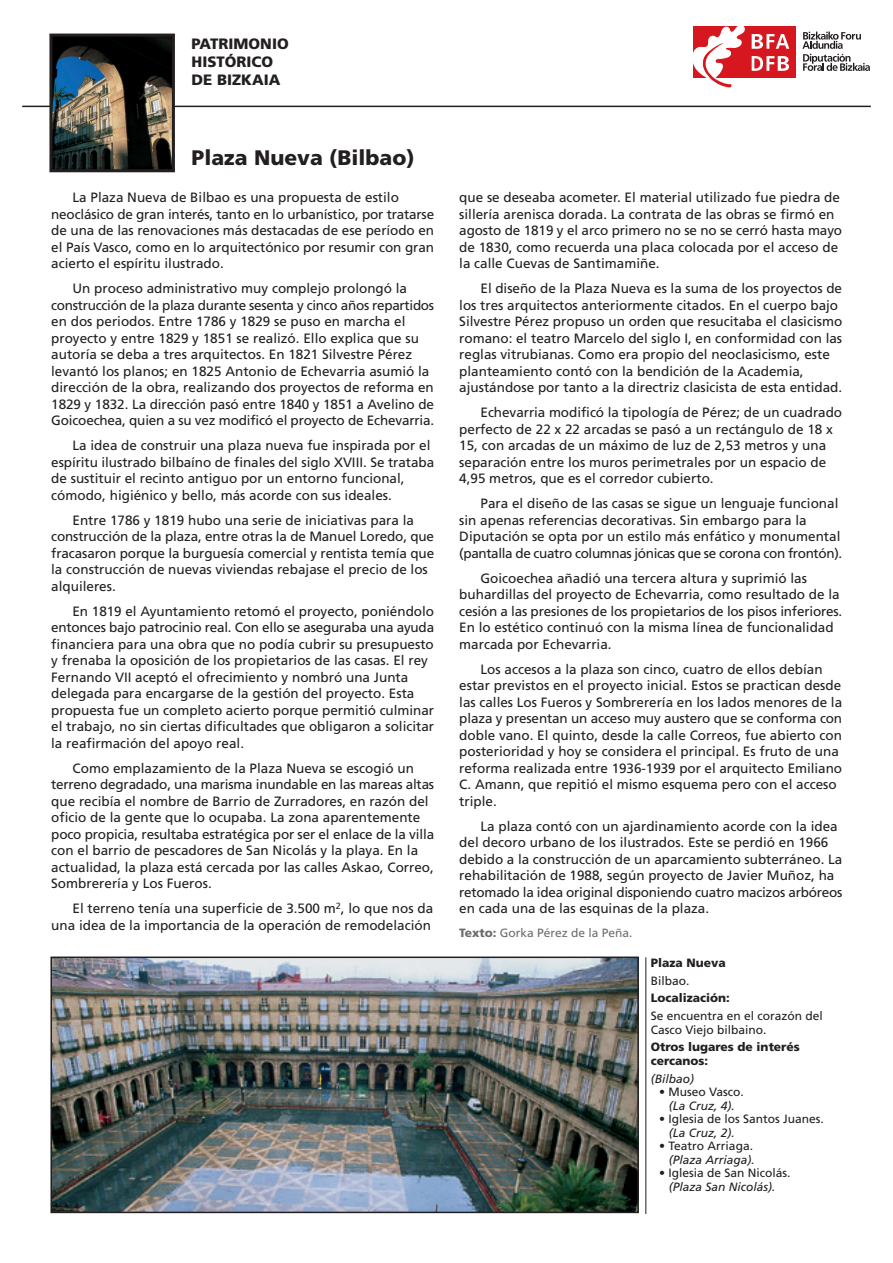
<style>
.page{position:relative;width:893px;height:1263px;background:#fff}
.page>*{position:absolute;margin:0;border:0;box-sizing:border-box;transform-origin:0 0}
.t1{font:900 21px "Frutiger";color:#231f20}
.t2{font:900 15px/18px "Frutiger";color:#231f20}
.t3{font:13.5px/16.5px "Frutiger";color:#231f20}
.t4{font:12px/13.5px "Frutiger";color:#231f20}
.t5{font:italic 12px "Frutiger";color:#231f20}
.t6{font:900 12px/13.5px "Frutiger";color:#231f20}
.t7{font:12px "Frutiger";color:#6c6d70}
.s1{font-weight:900}
</style>
<div class="page">
<div style="left:693px;top:27px;width:103px;height:51px;background:#d7171f"></div>
<svg style="left:693px;top:27px;width:52px;height:60px"></svg>
<svg style="left:802px;top:32px;width:68px;height:39px"></svg>
<svg style="left:752px;top:34px;width:37px;height:15px"></svg>
<svg style="left:752px;top:56px;width:37px;height:15px"></svg>
<hr style="left:22px;top:106px;width:849px;height:1px;background:#231f20">
<img style="left:53px;top:38px;width:118px;height:130px">
<div style="left:49px;top:34px;width:126px;height:138px;border:3px solid #231f20"></div>
<hr style="left:645px;top:957px;width:1px;height:257px;background:#231f20">
<img style="left:53px;top:960px;width:583px;height:250px">
<div style="left:50px;top:957px;width:589px;height:256px;border:2px solid #231f20"></div>
<p class="t2" style="left:192px;top:36px;width:99px">PATRIMONIO<br>HISTÓRICO<br>DE BIZKAIA</p>
<h1 class="t1" style="left:192px;top:149px;width:224px">Plaza Nueva (Bilbao)</h1>
<p class="t3" style="left:51px;top:190px;width:384px;text-indent:21px">La Plaza Nueva de Bilbao es una propuesta de estilo neoclásico de gran interés, tanto en lo urbanístico, por tratarse de una de las renovaciones más destacadas de ese período en el País Vasco, como en lo arquitectónico por resumir con gran acierto el espíritu ilustrado.</p>
<p class="t3" style="left:51px;top:281px;width:384px;text-indent:21px">Un proceso administrativo muy complejo prolongó la construcción de la plaza durante sesenta y cinco años repartidos en dos periodos. Entre 1786 y 1829 se puso en marcha el proyecto y entre 1829 y 1851 se realizó. Ello explica que su autoría se deba a tres arquitectos. En 1821 Silvestre Pérez levantó los planos; en 1825 Antonio de Echevarria asumió la dirección de la obra, realizando dos proyectos de reforma en 1829 y 1832. La dirección pasó entre 1840 y 1851 a Avelino de Goicoechea, quien a su vez modificó el proyecto de Echevarria.</p>
<p class="t3" style="left:51px;top:438px;width:384px;text-indent:21px">La idea de construir una plaza nueva fue inspirada por el espíritu ilustrado bilbaíno de finales del siglo XVIII. Se trataba de sustituir el recinto antiguo por un entorno funcional, cómodo, higiénico y bello, más acorde con sus ideales.</p>
<p class="t3" style="left:51px;top:513px;width:384px;text-indent:21px">Entre 1786 y 1819 hubo una serie de iniciativas para la construcción de la plaza, entre otras la de Manuel Loredo, que fracasaron porque la burguesía comercial y rentista temía que la construcción de nuevas viviendas rebajase el precio de los alquileres.</p>
<p class="t3" style="left:51px;top:604px;width:384px;text-indent:21px">En 1819 el Ayuntamiento retomó el proyecto, poniéndolo entonces bajo patrocinio real. Con ello se aseguraba una ayuda financiera para una obra que no podía cubrir su presupuesto y frenaba la oposición de los propietarios de las casas. El rey Fernando VII aceptó el ofrecimiento y nombró una Junta delegada para encargarse de la gestión del proyecto. Esta propuesta fue un completo acierto porque permitió culminar el trabajo, no sin ciertas dificultades que obligaron a solicitar la reafirmación del apoyo real.</p>
<p class="t3" style="left:51px;top:761px;width:384px;text-indent:21px">Como emplazamiento de la Plaza Nueva se escogió un terreno degradado, una marisma inundable en las mareas altas que recibía el nombre de Barrio de Zurradores, en razón del oficio de la gente que lo ocupaba. La zona aparentemente poco propicia, resultaba estratégica por ser el enlace de la villa con el barrio de pescadores de San Nicolás y la playa. En la actualidad, la plaza está cercada por las calles Askao, Correo, Sombrerería y Los Fueros.</p>
<p class="t3" style="left:51px;top:901px;width:383px;text-align:right">El terreno tenía una superficie de 3.500 m<sup>2</sup>, lo que nos da una idea de la importancia de la operación de remodelación</p>
<p class="t3" style="left:459px;top:190px;width:384px">que se deseaba acometer. El material utilizado fue piedra de sillería arenisca dorada. La contrata de las obras se firmó en agosto de 1819 y el arco primero no se no se cerró hasta mayo de 1830, como recuerda una placa colocada por el acceso de la calle Cuevas de Santimamiñe.</p>
<p class="t3" style="left:459px;top:281px;width:384px;text-indent:21px">El diseño de la Plaza Nueva es la suma de los proyectos de los tres arquitectos anteriormente citados. En el cuerpo bajo Silvestre Pérez propuso un orden que resucitaba el clasicismo romano: el teatro Marcelo del siglo I, en conformidad con las reglas vitrubianas. Como era propio del neoclasicismo, este planteamiento contó con la bendición de la Academia, ajustándose por tanto a la directriz clasicista de esta entidad.</p>
<p class="t3" style="left:459px;top:405px;width:384px;text-indent:21px">Echevarria modificó la tipología de Pérez; de un cuadrado perfecto de 22 x 22 arcadas se pasó a un rectángulo de 18 x 15, con arcadas de un máximo de luz de 2,53 metros y una separación entre los muros perimetrales por un espacio de 4,95 metros, que es el corredor cubierto.</p>
<p class="t3" style="left:459px;top:496px;width:384px;text-indent:21px">Para el diseño de las casas se sigue un lenguaje funcional sin apenas referencias decorativas. Sin embargo para la Diputación se opta por un estilo más enfático y monumental (pantalla de cuatro columnas jónicas que se corona con frontón).</p>
<p class="t3" style="left:459px;top:571px;width:384px;text-indent:21px">Goicoechea añadió una tercera altura y suprimió las buhardillas del proyecto de Echevarria, como resultado de la cesión a las presiones de los propietarios de los pisos inferiores.<br>En lo estético continuó con la misma línea de funcionalidad marcada por Echevarria.</p>
<p class="t3" style="left:459px;top:662px;width:384px;text-indent:21px">Los accesos a la plaza son cinco, cuatro de ellos debían estar previstos en el proyecto inicial. Estos se practican desde las calles Los Fueros y Sombrerería en los lados menores de la plaza y presentan un acceso muy austero que se conforma con doble vano. El quinto, desde la calle Correos, fue abierto con posterioridad y hoy se considera el principal. Es fruto de una reforma realizada entre 1936-1939 por el arquitecto Emiliano C. Amann, que repitió el mismo esquema pero con el acceso triple.</p>
<p class="t3" style="left:459px;top:819px;width:384px;text-indent:21px">La plaza contó con un ajardinamiento acorde con la idea del decoro urbano de los ilustrados. Este se perdió en 1966 debido a la construcción de un aparcamiento subterráneo. La rehabilitación de 1988, según proyecto de Javier Muñoz, ha retomado la idea original disponiendo cuatro macizos arbóreos en cada una de las esquinas de la plaza.</p>
<p class="t7" style="left:459px;top:928px;width:175px"><span class="s1">Texto:</span> Gorka Pérez de la Peña.</p>
<p class="t6" style="left:651px;top:957px;width:77px">Plaza Nueva</p>
<p class="t4" style="left:651px;top:975px;width:40px">Bilbao.</p>
<p class="t6" style="left:651px;top:992px;width:81px">Localización:</p>
<p class="t4" style="left:651px;top:1010px;width:174px">Se encuentra en el corazón del<br>Casco Viejo bilbaino.</p>
<p class="t6" style="left:651px;top:1041px;width:151px">Otros lugares de interés cercanos:</p>
<p class="t5" style="left:651px;top:1074px;width:45px">(Bilbao)</p>
<p class="t4" style="left:659px;top:1086px;width:86px">• Museo Vasco.</p>
<p class="t5" style="left:669px;top:1101px;width:68px">(La Cruz, 4).</p>
<p class="t4" style="left:659px;top:1113px;width:166px">• Iglesia de los Santos Juanes.</p>
<p class="t5" style="left:669px;top:1128px;width:68px">(La Cruz, 2).</p>
<p class="t4" style="left:659px;top:1140px;width:95px">• Teatro Arriaga.</p>
<p class="t5" style="left:669px;top:1155px;width:88px">(Plaza Arriaga).</p>
<p class="t4" style="left:659px;top:1167px;width:133px">• Iglesia de San Nicolás.</p>
<p class="t5" style="left:669px;top:1182px;width:108px">(Plaza San Nicolás).</p>
</div>
